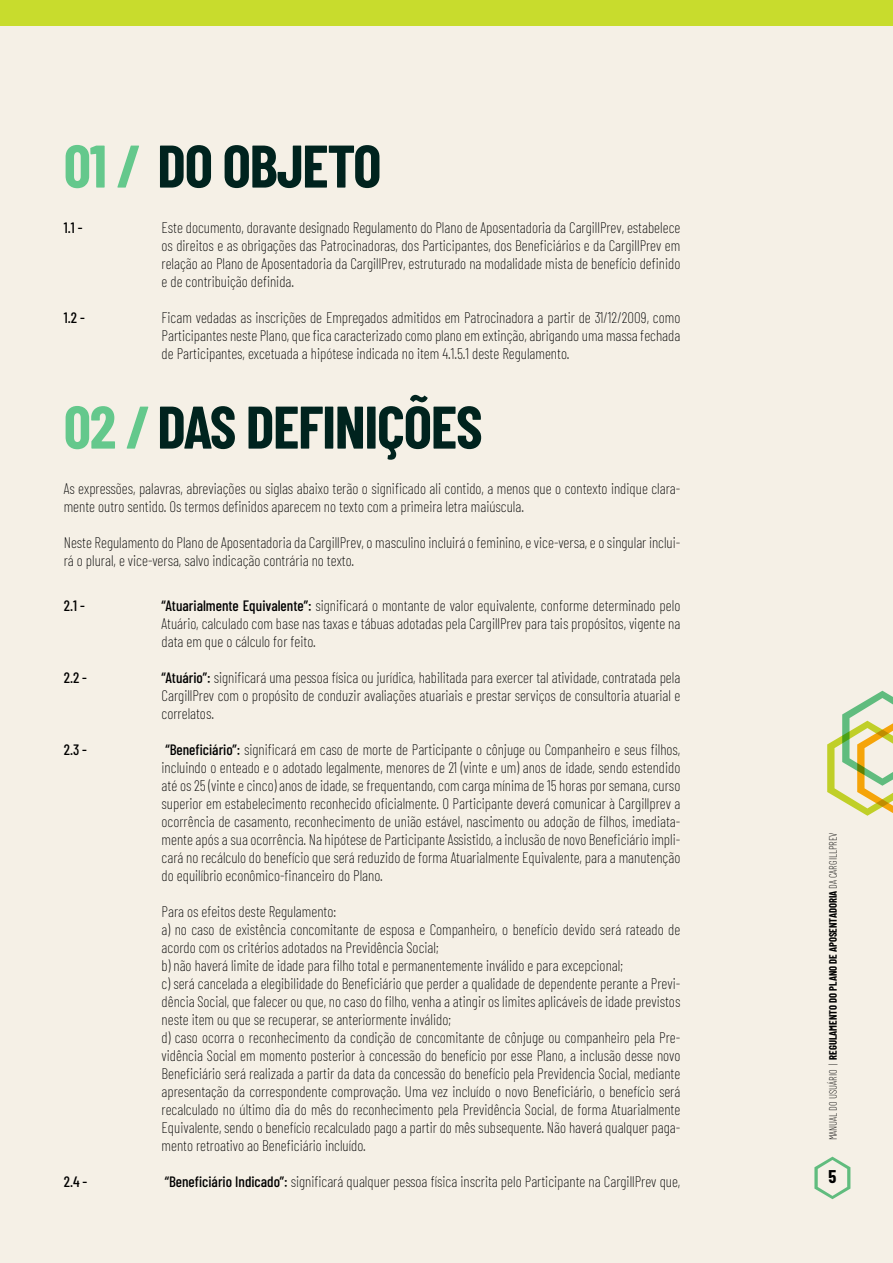
<style>
.page{position:relative;width:893px;height:1263px;background:#f5f0e6}
.page>*{position:absolute;margin:0;border:0;box-sizing:border-box;transform-origin:0 0}
.t1{font:700 60px "Barlow Condensed";letter-spacing:-.02em;color:#00231e}
.t2{font:700 18px "Barlow Condensed";color:#000}
.t3{font:200 15px/18px "Barlow Condensed";color:#000;text-align:justify}
.t4{font:500 15px "Barlow Condensed";color:#000}
.t5{font:700 10.5px "Barlow Condensed";color:#000}
.s1{color:#64c88c}
.s2{font-weight:500}
.s3{font-weight:200}
</style>
<div class="page">
<svg style="left:814px;top:1157px;width:36px;height:42px"></svg>
<svg style="left:827px;top:691px;width:66px;height:125px"></svg>
<div style="left:0;top:0;width:893px;height:26px;background:#c8dc2d"></div>
<h1 class="t1" style="left:64px;top:123px;width:319px"><span class="s1">01 /</span> DO OBJETO</h1>
<p class="t4" style="left:64px;top:216px;width:20px">1.1 -</p>
<p class="t3" style="left:162px;top:217px;width:520px">Este documento, doravante designado Regulamento do Plano de Aposentadoria da CargillPrev, estabelece os direitos e as obrigações das Patrocinadoras, dos Participantes, dos Beneficiários e da CargillPrev em relação ao Plano de Aposentadoria da CargillPrev, estruturado na modalidade mista de benefício definido e de contribuição definida.</p>
<p class="t4" style="left:64px;top:306px;width:23px">1.2 -</p>
<p class="t3" style="left:162px;top:307px;width:520px">Ficam vedadas as inscrições de Empregados admitidos em Patrocinadora a partir de 31/12/2009, como Participantes neste Plano, que fica caracterizado como plano em extinção, abrigando uma massa fechada de Participantes, excetuada a hipótese indicada no item 4.1.5.1 deste Regulamento.</p>
<h1 class="t1" style="left:64px;top:384px;width:420px"><span class="s1">02 /</span>DAS DEFINIÇÕES</h1>
<p class="t3" style="left:64px;top:478px;width:618px">As expressões, palavras, abreviações ou siglas abaixo terão o significado ali contido, a menos que o contexto indique clara&shy;mente outro sentido. Os termos definidos aparecem no texto com a primeira letra maiúscula.</p>
<p class="t3" style="left:64px;top:532px;width:618px">Neste Regulamento do Plano de Aposentadoria da CargillPrev, o masculino incluirá o feminino, e vice-versa, e o singular inclui&shy;rá o plural, e vice-versa, salvo indicação contrária no texto.</p>
<p class="t4" style="left:64px;top:594px;width:23px">2.1 -</p>
<p class="t3" style="left:162px;top:595px;width:520px"><span class="s2">“Atuarialmente Equivalente”:</span> significará o montante de valor equivalente, conforme determinado pelo Atuário, calculado com base nas taxas e tábuas adotadas pela CargillPrev para tais propósitos, vigente na data em que o cálculo for feito.</p>
<p class="t4" style="left:64px;top:666px;width:25px">2.2 -</p>
<p class="t3" style="left:162px;top:667px;width:520px"><span class="s2">“Atuário”:</span> significará uma pessoa física ou jurídica, habilitada para exercer tal atividade, contratada pela CargillPrev com o propósito de conduzir avaliações atuariais e prestar serviços de consultoria atuarial e correlatos.</p>
<p class="t4" style="left:64px;top:738px;width:25px">2.3 -</p>
<p class="t3" style="left:162px;top:739px;width:520px"><span class="s2">“Beneficiário”:</span> significará em caso de morte de Participante o cônjuge ou Companheiro e seus filhos, incluindo o enteado e o adotado legalmente, menores de 21 (vinte e um) anos de idade, sendo estendido até os 25 (vinte e cinco) anos de idade, se frequentando, com carga mínima de 15 horas por semana, curso superior em estabelecimento reconhecido oficialmente. O Participante deverá comunicar à Cargillprev a ocorrência de casamento, reconhecimento de união estável, nascimento ou adoção de filhos, imediata&shy;mente após a sua ocorrência. Na hipótese de Participante Assistido, a inclusão de novo Beneficiário impli&shy;cará no recálculo do benefício que será reduzido de forma Atuarialmente Equivalente, para a manutenção do equilíbrio econômico-financeiro do Plano.</p>
<p class="t3" style="left:162px;top:901px;width:520px;text-align:left">Para os efeitos deste Regulamento:<br>a) no caso de existência concomitante de esposa e Companheiro, o benefício devido será rateado de acordo com os critérios adotados na Previdência Social;<br>b) não haverá limite de idade para filho total e permanentemente inválido e para excepcional;<br>c) será cancelada a elegibilidade do Beneficiário que perder a qualidade de dependente perante a Previ&shy;dência Social, que falecer ou que, no caso do filho, venha a atingir os limites aplicáveis de idade previstos neste item ou que se recuperar, se anteriormente inválido;<br>d) caso ocorra o reconhecimento da condição de concomitante de cônjuge ou companheiro pela Pre&shy;vidência Social em momento posterior à concessão do benefício por esse Plano, a inclusão desse novo Beneficiário será realizada a partir da data da concessão do benefício pela Previdencia Social, mediante apresentação da correspondente comprovação. Uma vez incluído o novo Beneficiário, o benefício será recalculado no último dia do mês do reconhecimento pela Previdência Social, de forma Atuarialmente Equivalente, sendo o benefício recalculado pago a partir do mês subsequente. Não haverá qualquer paga&shy;mento retroativo ao Beneficiário incluído.</p>
<p class="t4" style="left:64px;top:1170px;width:25px">2.4 -</p>
<p class="t3" style="left:165px;top:1171px;width:517px"><span class="s2">“Beneficiário Indicado”:</span> significará qualquer pessoa física inscrita pelo Participante na CargillPrev que,</p>
<p class="t5" style="left:825px;top:1140px;width:309px;rotate:-90deg"><span class="s3">MANUAL DO USUÁRIO |</span> REGULAMENTO DO PLANO DE APOSENTADORIA <span class="s3">DA CARGILLPREV</span></p>
<p class="t2" style="left:828px;top:1164px;width:9px">5</p>
</div>
